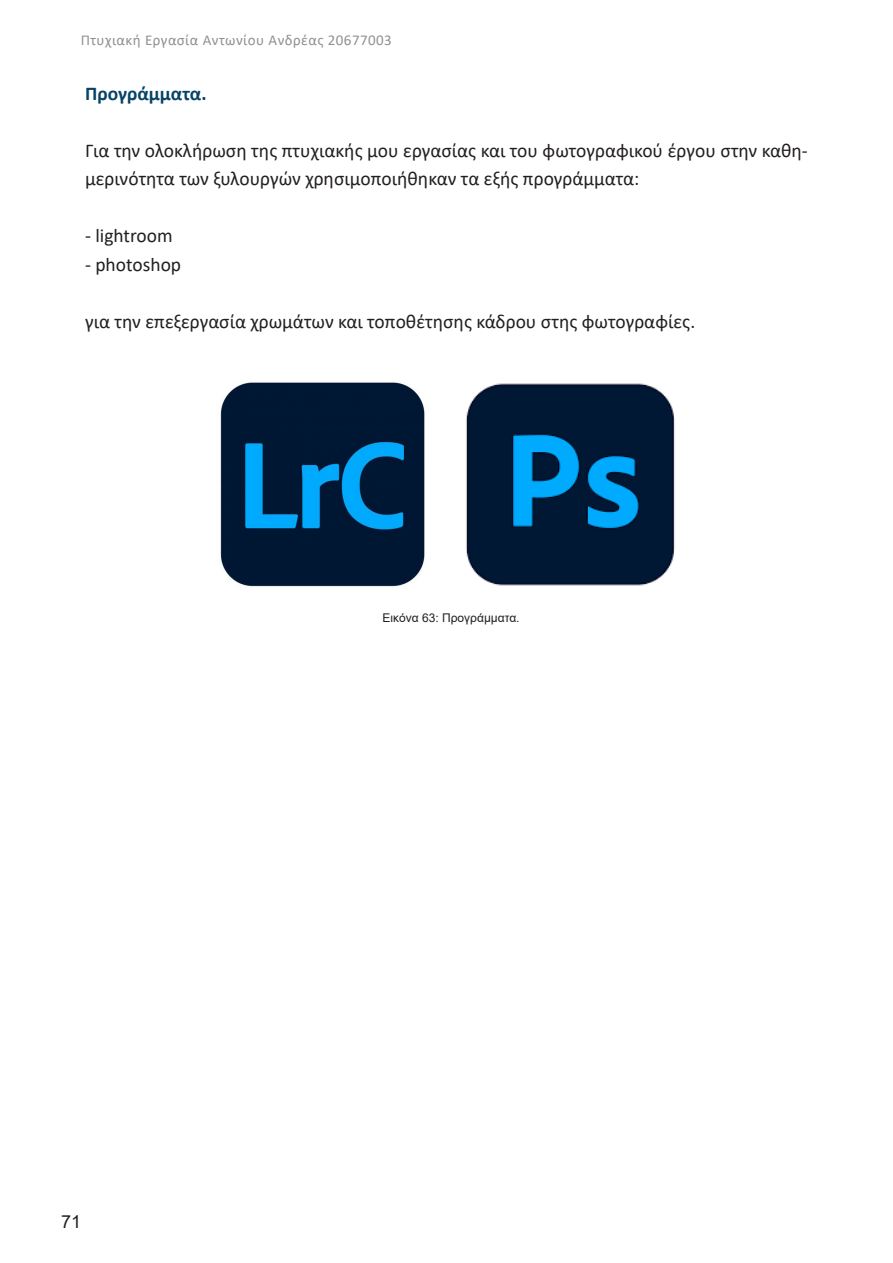
<style>
.page{position:relative;width:893px;height:1263px;background:#fff}
.page>*{position:absolute;margin:0;border:0;box-sizing:border-box;transform-origin:0 0}
.t1{font:19.5px/28.5px "Calibri";color:#231f20}
.t2{font:700 19.5px "Calibri";color:#074267}
.t3{font:18px "Arial";color:#231f20}
.t4{font:15px "Calibri";letter-spacing:.03em;color:#231f20}
.t5{font:12px "Arial";color:#231f20}
</style>
<div class="page">
<img style="left:220px;top:382px;width:205px;height:205px">
<img style="left:466px;top:383px;width:209px;height:203px">
<p class="t4" style="left:81px;top:30px;width:313px">Πτυχιακή Εργασία Αντωνίου Ανδρέας 20677003</p>
<p class="t2" style="left:85px;top:79px;width:123px">Προγράμματα.</p>
<p class="t1" style="left:85px;top:135px;width:724px">Για την ολοκλήρωση της πτυχιακής μου εργασίας και του φωτογραφικού έργου στην καθη&shy;μερινότητα των ξυλουργών χρησιμοποιήθηκαν τα εξής προγράμματα:</p>
<p class="t1" style="left:85px;top:221px;width:89px">- lightroom</p>
<p class="t1" style="left:85px;top:249px;width:98px">- photoshop</p>
<p class="t1" style="left:85px;top:306px;width:612px">για την επεξεργασία χρωμάτων και τοποθέτησης κάδρου στης φωτογραφίες.</p>
<p class="t3" style="left:61px;top:1209px;width:22px">71</p>
<p class="t5" style="left:383px;top:609px;width:139px">Εικόνα 63: Προγράμματα.</p>
</div>
